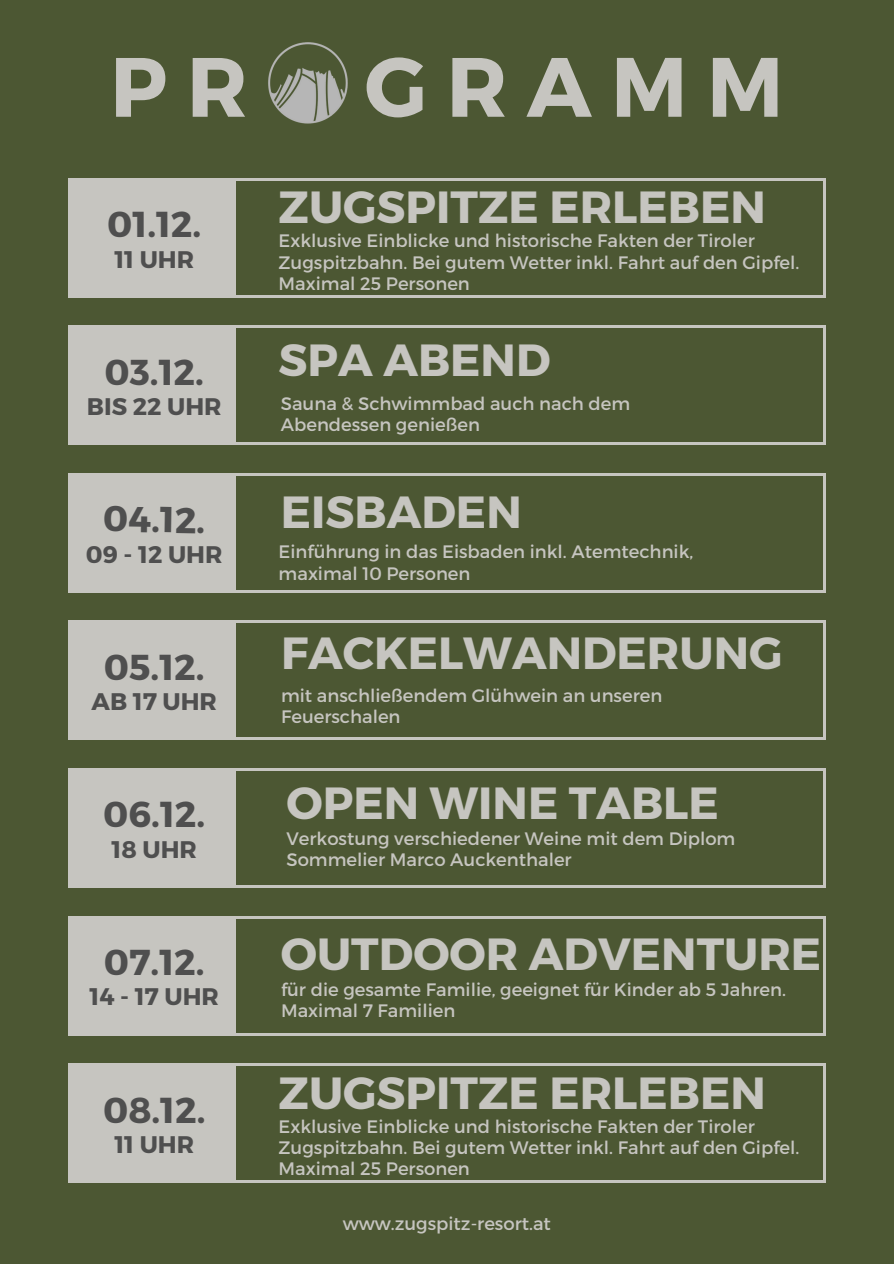
<style>
.page{position:relative;width:894px;height:1264px;background:#fff}
.page>*{position:absolute;margin:0;border:0;box-sizing:border-box;transform-origin:0 0}
.t1{font:700 84px "Montserrat";letter-spacing:.23em;color:#c6c5c0}
.t2{font:700 45px "Montserrat";color:#c6c5c0}
.t3{font:700 36px "Montserrat";color:#4f4f4f}
.t4{font:700 24px "Montserrat";color:#4f4f4f}
.t5{font:18px/21.3px "Montserrat";color:#c6c5c0}
</style>
<div class="page">
<div style="left:0;top:0;width:893px;height:1263px;background:#4c5733"></div>
<div style="left:68px;top:178px;width:757px;height:119px;background:#c6c5c0"></div>
<div style="left:236px;top:181px;width:586px;height:113px;background:#4c5733"></div>
<div style="left:68px;top:325px;width:757px;height:120px;background:#c6c5c0"></div>
<div style="left:236px;top:328px;width:586px;height:114px;background:#4c5733"></div>
<div style="left:68px;top:473px;width:757px;height:119px;background:#c6c5c0"></div>
<div style="left:236px;top:476px;width:586px;height:113px;background:#4c5733"></div>
<div style="left:68px;top:620px;width:757px;height:120px;background:#c6c5c0"></div>
<div style="left:236px;top:623px;width:586px;height:114px;background:#4c5733"></div>
<div style="left:68px;top:768px;width:757px;height:119px;background:#c6c5c0"></div>
<div style="left:236px;top:771px;width:586px;height:113px;background:#4c5733"></div>
<div style="left:68px;top:915px;width:757px;height:120px;background:#c6c5c0"></div>
<div style="left:236px;top:918px;width:586px;height:114px;background:#4c5733"></div>
<div style="left:68px;top:1063px;width:757px;height:119px;background:#c6c5c0"></div>
<div style="left:236px;top:1066px;width:586px;height:113px;background:#4c5733"></div>
<img style="left:268px;top:42px;width:80px;height:81px">
<p class="t1" style="left:110px;top:32px;width:139px">PR</p>
<p class="t1" style="left:364px;top:32px;width:420px">GRAMM</p>
<h3 class="t3" style="left:107px;top:201px;width:96px">01.12.</h3>
<h4 class="t4" style="left:114px;top:243px;width:81px">11 UHR</h4>
<h3 class="t3" style="left:104px;top:348px;width:101px">03.12.</h3>
<p class="t2" style="left:278px;top:178px;width:488px">ZUGSPITZE ERLEBEN</p>
<h2 class="t5" style="left:278px;top:229px;width:522px">Exklusive Einblicke und historische Fakten der Tiroler<br>Zugspitzbahn. Bei gutem Wetter inkl. Fahrt auf den Gipfel.<br>Maximal 25 Personen</h2>
<p class="t2" style="left:278px;top:331px;width:273px">SPA ABEND</p>
<h4 class="t4" style="left:87px;top:391px;width:136px">BIS 22 UHR</h4>
<h2 class="t5" style="left:281px;top:392px;width:351px">Sauna &amp; Schwimmbad auch nach dem<br>Abendessen genießen</h2>
<h3 class="t3" style="left:104px;top:495px;width:104px;rotate:1deg">04.12.</h3>
<p class="t2" style="left:281px;top:483px;width:242px">EISBADEN</p>
<h4 class="t4" style="left:86px;top:538px;width:138px">09 - 12 UHR</h4>
<h2 class="t5" style="left:278px;top:540px;width:416px">Einführung in das Eisbaden inkl. Atemtechnik, maximal 10 Personen</h2>
<h3 class="t3" style="left:104px;top:643px;width:102px">05.12.</h3>
<p class="t2" style="left:281px;top:624px;width:503px">FACKELWANDERUNG</p>
<h4 class="t4" style="left:91px;top:686px;width:127px">AB 17 UHR</h4>
<h2 class="t5" style="left:281px;top:684px;width:382px">mit anschließendem Glühwein an unseren<br>Feuerschalen</h2>
<h3 class="t3" style="left:103px;top:791px;width:103px">06.12.</h3>
<p class="t2" style="left:286px;top:773px;width:433px">OPEN WINE TABLE</p>
<h4 class="t4" style="left:111px;top:833px;width:87px">18 UHR</h4>
<h2 class="t5" style="left:286px;top:827px;width:450px">Verkostung verschiedener Weine mit dem Diplom<br>Sommelier Marco Auckenthaler</h2>
<h3 class="t3" style="left:104px;top:938px;width:102px">07.12.</h3>
<p class="t2" style="left:281px;top:924px;width:541px">OUTDOOR ADVENTURE</p>
<h4 class="t4" style="left:89px;top:981px;width:131px">14 - 17 UHR</h4>
<h2 class="t5" style="left:281px;top:978px;width:506px">für die gesamte Familie, geeignet für Kinder ab 5 Jahren.<br>Maximal 7 Familien</h2>
<h3 class="t3" style="left:103px;top:1086px;width:104px">08.12.</h3>
<h4 class="t4" style="left:114px;top:1128px;width:81px">11 UHR</h4>
<p class="t2" style="left:278px;top:1063px;width:488px">ZUGSPITZE ERLEBEN</p>
<h2 class="t5" style="left:278px;top:1114px;width:522px">Exklusive Einblicke und historische Fakten der Tiroler<br>Zugspitzbahn. Bei gutem Wetter inkl. Fahrt auf den Gipfel.<br>Maximal 25 Personen</h2>
<h1 class="t5" style="left:342px;top:1211px;width:210px">www.zugspitz-resort.at</h1>
</div>
